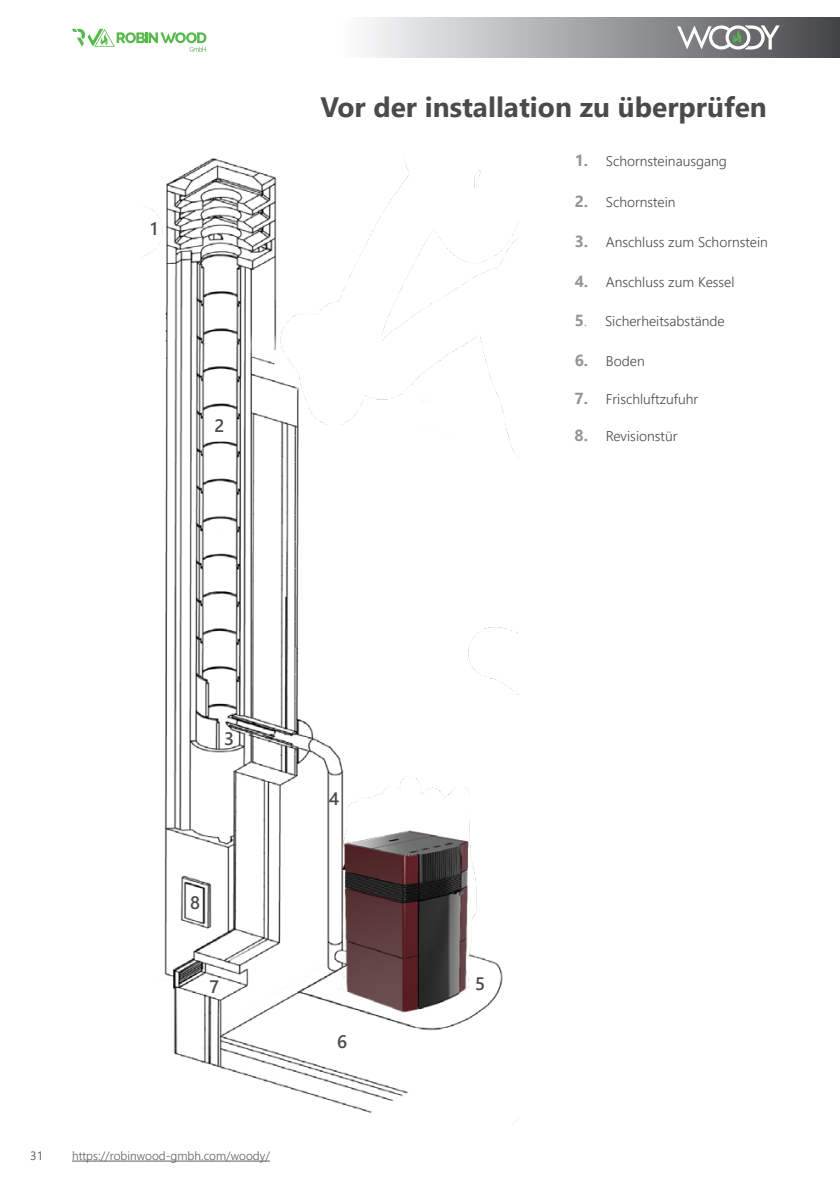
<style>
.page{position:relative;width:840px;height:1191px;background:#fff}
.page>*{position:absolute;margin:0;border:0;box-sizing:border-box;transform-origin:0 0}
.t1{font:700 28px "Segoe UI";color:#494a4b}
.t2{font:600 18px "Segoe UI";color:#4b4c4d}
.t3{font:300 14px "Segoe UI";color:#494a4b}
.t4{font:300 12px "Segoe UI";color:#5e5e61}
.t5{font:12px "Segoe UI";color:#585b5c}
.s1{font-weight:700;font-size:16px;color:#939598}
.s2{font-size:16px;color:#939598}
</style>
<div class="page">
<svg style="left:72px;top:29px;width:134px;height:23px"></svg>
<div style="left:337px;top:17px;width:502px;height:41px;background:linear-gradient(to right,#feffff,#48494c)"></div>
<svg style="left:676px;top:25px;width:103px;height:24px"></svg>
<hr style="left:72px;top:1160px;width:198px;height:1px;background:#5e5e61">
<img style="left:142px;top:158px;width:376px;height:966px">
<img style="left:325px;top:818px;width:168px;height:207px">
<p class="t2" style="left:150px;top:212px;width:9px">1</p>
<p class="t2" style="left:214px;top:408px;width:11px">2</p>
<p class="t1" style="left:320px;top:80px;width:447px">Vor der installation zu überprüfen</p>
<p class="t3" style="left:574px;top:148px;width:154px"><span class="s1">1.</span> Schornsteinausgang</p>
<p class="t3" style="left:574px;top:189px;width:102px"><span class="s1">2.</span> Schornstein</p>
<p class="t3" style="left:574px;top:229px;width:194px"><span class="s1">3.</span> Anschluss zum Schornstein</p>
<p class="t3" style="left:574px;top:268px;width:161px"><span class="s1">4.</span> Anschluss zum Kessel</p>
<p class="t3" style="left:574px;top:308px;width:151px"><span class="s1">5</span><span class="s2">.</span> Sicherheitsabstände</p>
<p class="t3" style="left:574px;top:348px;width:71px"><span class="s1">6.</span> Boden</p>
<p class="t3" style="left:574px;top:385px;width:125px"><span class="s1">7.</span> Frischluftzufuhr</p>
<p class="t3" style="left:574px;top:423px;width:104px"><span class="s1">8.</span> Revisionstür</p>
<p class="t2" style="left:224px;top:721px;width:11px">3</p>
<p class="t2" style="left:190px;top:885px;width:11px">8</p>
<p class="t2" style="left:209px;top:969px;width:11px">7</p>
<p class="t5" style="left:30px;top:1144px;width:14px">31</p>
<p class="t4" style="left:72px;top:1144px;width:199px">https://robinwood-gmbh.com/woody/</p>
<p class="t2" style="left:328px;top:781px;width:12px">4</p>
<p class="t2" style="left:337px;top:1024px;width:12px">6</p>
<p class="t2" style="left:475px;top:966px;width:11px">5</p>
</div>
